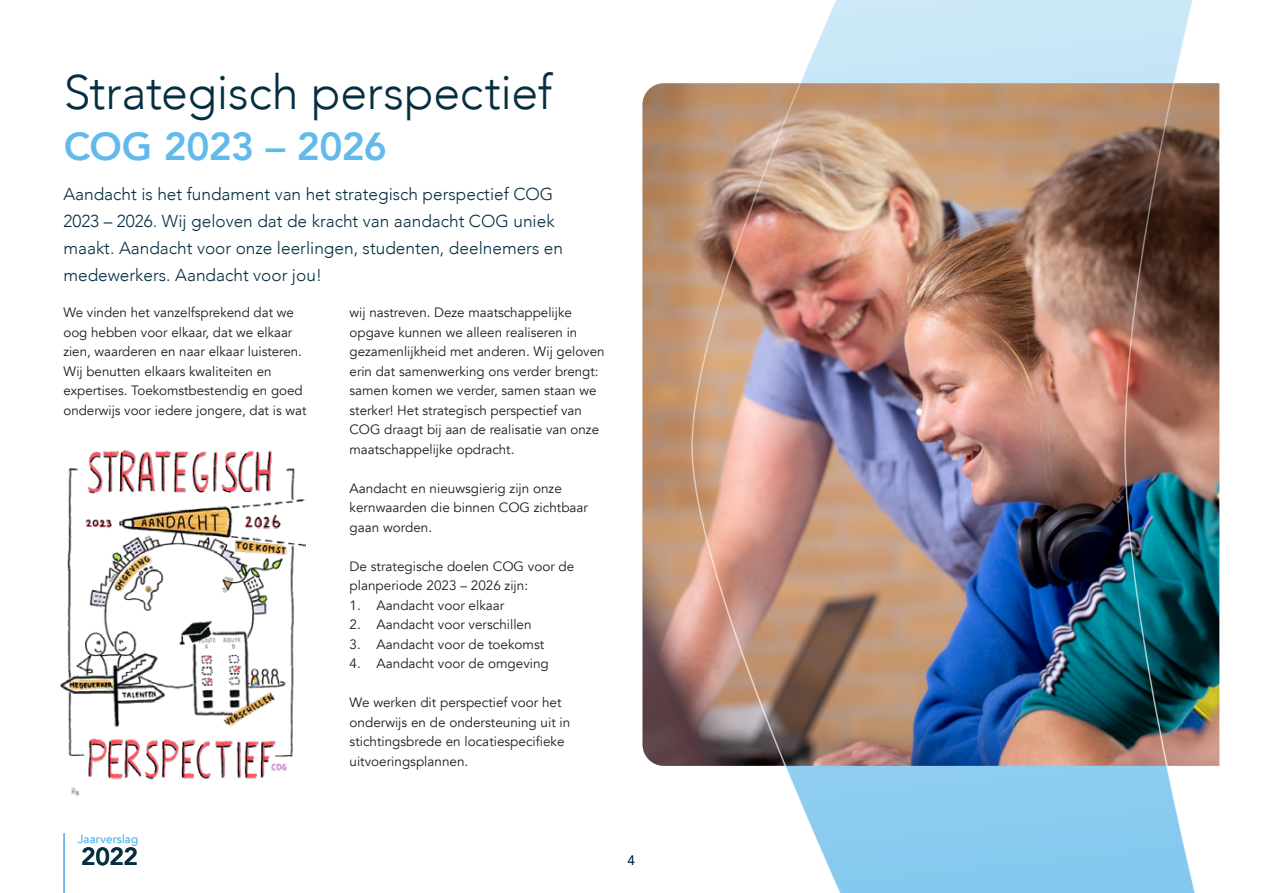
<style>
.page{position:relative;width:1263px;height:893px;background:#fff}
.page>*{position:absolute;margin:0;border:0;box-sizing:border-box;transform-origin:0 0}
.Nieuwsbericht_kopje{font:300 48.3px "Avenir";letter-spacing:-.005em;color:#062e41}
.Nieuwsbericht_kopje-2{font:800 39px "Avenir";letter-spacing:-.02em;color:#62baea}
.t1{font:800 24.6px "Avenir";color:#062e41}
.Intro{font:300 17.25px/27px "Avenir";color:#062e41}
.Platte_tekst_2022{font:13.5px/19.5px "Avenir";color:#1d1d1b}
.t2{font:300 13.5px "Avenir";color:#062e41}
.t3{font:11.55px "Avenir";letter-spacing:.015em;color:#62baea}
</style>
<div class="page">
<img style="left:642px;top:83px;width:49px;height:683px">
<img style="left:59px;top:450px;width:247px;height:346px">
<img style="left:691px;top:0;width:529px;height:893px">
<hr style="left:63px;top:833px;width:2px;height:60px;background:#62baea">
<p class="Nieuwsbericht_kopje" style="left:64px;top:64px;width:490px">Strategisch perspectief</p>
<p class="Nieuwsbericht_kopje-2" style="left:64px;top:116px;width:325px">COG 2023 – 2026</p>
<p class="Intro" style="left:63px;top:181px;width:501px">Aandacht is het fundament van het strategisch perspectief COG 2023 – 2026. Wij geloven dat de kracht van aandacht COG uniek maakt. Aandacht voor onze leerlingen, studenten, deelnemers en medewerkers. Aandacht voor jou!</p>
<p class="Platte_tekst_2022" style="left:63px;top:303px;width:240px">We vinden het vanzelfsprekend dat we oog hebben voor elkaar, dat we elkaar zien, waarderen en naar elkaar luisteren.</p>
<p class="Platte_tekst_2022" style="left:63px;top:362px;width:245px">Wij benutten elkaars kwaliteiten en expertises. Toekomstbestendig en goed onderwijs voor iedere jongere, dat is wat</p>
<p class="Platte_tekst_2022" style="left:350px;top:303px;width:257px">wij nastreven. Deze maatschappelijke opgave kunnen we alleen realiseren in gezamenlijkheid met anderen. Wij geloven erin dat samenwerking ons verder brengt: samen komen we verder, samen staan we sterker! Het strategisch perspectief van COG draagt bij aan de realisatie van onze maatschappelijke opdracht.</p>
<p class="Platte_tekst_2022" style="left:350px;top:479px;width:240px">Aandacht en nieuwsgierig zijn onze kernwaarden die binnen COG zichtbaar gaan worden.</p>
<p class="Platte_tekst_2022" style="left:350px;top:557px;width:226px">De strategische doelen COG voor de planperiode 2023 – 2026 zijn:</p>
<p class="Platte_tekst_2022" style="left:350px;top:596px;width:156px">1. Aandacht voor elkaar</p>
<p class="Platte_tekst_2022" style="left:350px;top:615px;width:184px">2. Aandacht voor verschillen</p>
<p class="Platte_tekst_2022" style="left:350px;top:635px;width:196px">3. Aandacht voor de toekomst</p>
<p class="Platte_tekst_2022" style="left:350px;top:654px;width:201px">4. Aandacht voor de omgeving</p>
<p class="Platte_tekst_2022" style="left:350px;top:693px;width:222px">We werken dit perspectief voor het onderwijs en de ondersteuning uit in stichtingsbrede en locatiespecifieke uitvoeringsplannen.</p>
<p class="t3" style="left:78px;top:832px;width:62px">Jaarverslag</p>
<h3 class="t1" style="left:81px;top:838px;width:59px">2022</h3>
<p class="t2" style="left:628px;top:853px;width:9px">4</p>
</div>
